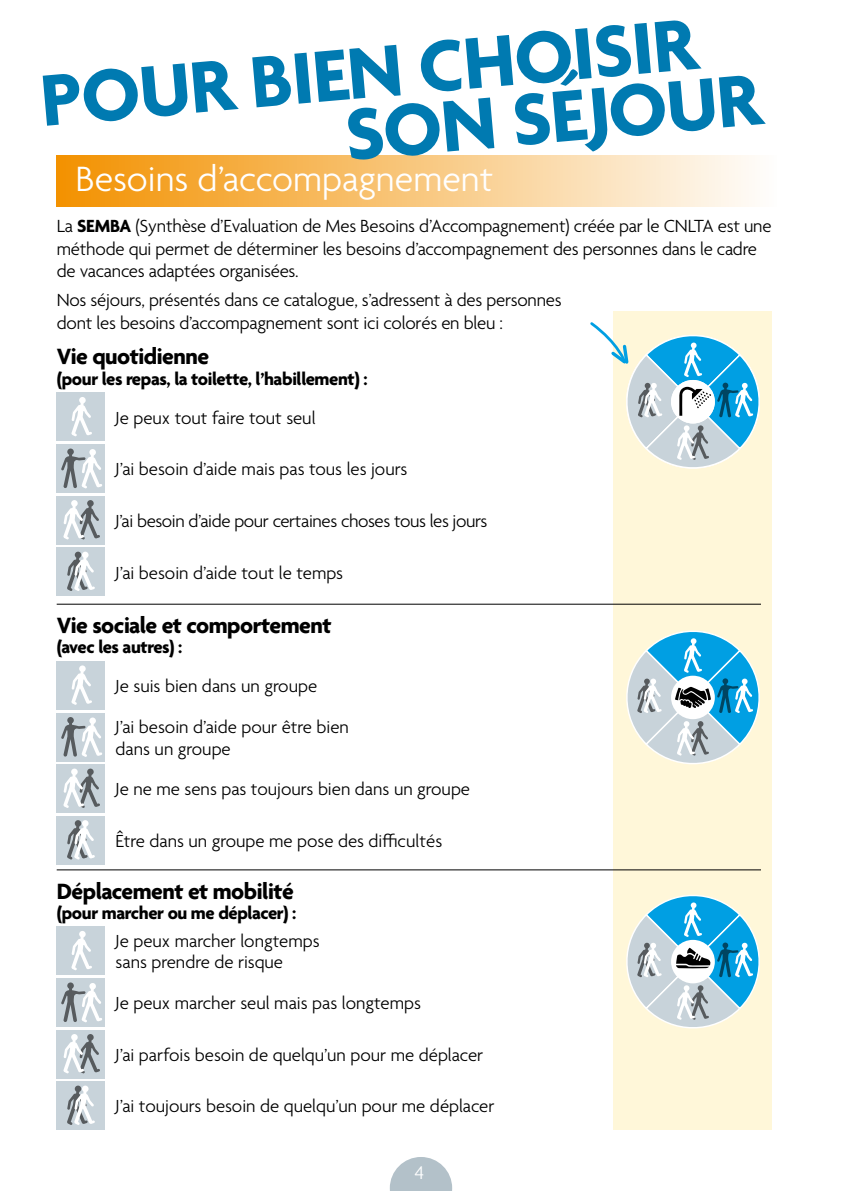
<style>
.page{position:relative;width:842px;height:1191px;background:#fff}
.page>*{position:absolute;margin:0;border:0;box-sizing:border-box;transform-origin:0 0}
.t1{font:700 78.6px/60.6px "Agenda";color:#007ab1}
.t2{font:300 38px "Agenda";color:#fff}
.t3{font:700 24px "Agenda";letter-spacing:-.02em;color:#000}
.t4{font:300 20px "Agenda";color:#fff}
.t5{font:300 19px/22.8px "Agenda";letter-spacing:-.01em;color:#000}
.t6{font:300 18.8px/21.4px "Agenda";color:#000}
.t7{font:700 18.8px "Agenda";letter-spacing:-.02em;color:#000}
.t8{font:300 18.8px "Agenda";letter-spacing:-.02em;color:#000}
.s1{font-weight:700}
</style>
<div class="page">
<div style="left:613px;top:311px;width:159px;height:818px;background:#fff7d9"></div>
<svg style="left:626px;top:630px;width:134px;height:135px"></svg>
<svg style="left:626px;top:895px;width:134px;height:134px"></svg>
<div style="left:57px;top:155px;width:720px;height:51px;background:linear-gradient(to right,#f39100,#fefefd)"></div>
<div style="left:57px;top:547px;width:48px;height:49px;background:#c8d3da"></div>
<svg style="left:67px;top:551px;width:28px;height:40px"></svg>
<div style="left:57px;top:496px;width:48px;height:48px;background:#c8d3da"></div>
<svg style="left:63px;top:500px;width:37px;height:39px"></svg>
<div style="left:57px;top:444px;width:48px;height:49px;background:#c8d3da"></div>
<svg style="left:61px;top:448px;width:41px;height:40px"></svg>
<div style="left:57px;top:393px;width:48px;height:48px;background:#c8d3da"></div>
<svg style="left:71px;top:397px;width:21px;height:39px"></svg>
<div style="left:57px;top:816px;width:48px;height:48px;background:#c8d3da"></div>
<svg style="left:67px;top:820px;width:28px;height:39px"></svg>
<div style="left:57px;top:764px;width:48px;height:49px;background:#c8d3da"></div>
<svg style="left:63px;top:768px;width:37px;height:40px"></svg>
<div style="left:57px;top:712px;width:48px;height:49px;background:#c8d3da"></div>
<svg style="left:61px;top:717px;width:41px;height:40px"></svg>
<div style="left:57px;top:661px;width:48px;height:48px;background:#c8d3da"></div>
<svg style="left:71px;top:665px;width:21px;height:40px"></svg>
<div style="left:57px;top:1081px;width:48px;height:48px;background:#c8d3da"></div>
<svg style="left:67px;top:1085px;width:28px;height:40px"></svg>
<div style="left:57px;top:1029px;width:48px;height:49px;background:#c8d3da"></div>
<svg style="left:63px;top:1034px;width:37px;height:39px"></svg>
<div style="left:57px;top:978px;width:48px;height:48px;background:#c8d3da"></div>
<svg style="left:61px;top:982px;width:41px;height:40px"></svg>
<div style="left:57px;top:926px;width:48px;height:49px;background:#c8d3da"></div>
<svg style="left:71px;top:931px;width:21px;height:39px"></svg>
<hr style="left:57px;top:604px;width:704px;height:1px;background:#000">
<hr style="left:57px;top:869px;width:704px;height:1px;background:#000">
<svg style="left:590px;top:322px;width:170px;height:147px"></svg>
<svg style="left:390px;top:1157px;width:62px;height:34px"></svg>
<h1 class="t1" style="left:338px;top:49px;width:419px;text-indent:-300px;rotate:-5deg">POUR BIEN CHOISIR<br>SON SÉJOUR</h1>
<h2 class="t2" style="left:76px;top:159px;width:419px">Besoins d’accompagnement</h2>
<p class="t5" style="left:57px;top:215px;width:716px">La <span class="s1">SEMBA</span> (Synthèse d’Evaluation de Mes Besoins d’Accompagnement) créée par le CNLTA est une méthode qui permet de déterminer les besoins d’accompagnement des personnes dans le cadre de vacances adaptées organisées.</p>
<p class="t5" style="left:57px;top:289px;width:506px">Nos séjours, présentés dans ce catalogue, s’adressent à des personnes dont les besoins d’accompagnement sont ici colorés en bleu :</p>
<p class="t3" style="left:57px;top:344px;width:154px">Vie quotidienne</p>
<p class="t7" style="left:57px;top:368px;width:312px">(pour les repas, la toilette, l’habillement) :</p>
<p class="t6" style="left:116px;top:408px;width:202px">Je peux tout faire tout seul</p>
<p class="t6" style="left:116px;top:460px;width:293px">J’ai besoin d’aide mais pas tous les jours</p>
<p class="t8" style="left:116px;top:511px;width:373px">J’ai besoin d’aide pour certaines choses tous les jours</p>
<p class="t6" style="left:116px;top:563px;width:229px">J’ai besoin d’aide tout le temps</p>
<p class="t3" style="left:57px;top:612px;width:276px">Vie sociale et comportement</p>
<p class="t7" style="left:57px;top:637px;width:127px">(avec les autres) :</p>
<p class="t6" style="left:116px;top:676px;width:203px">Je suis bien dans un groupe</p>
<p class="t6" style="left:116px;top:717px;width:235px">J’ai besoin d’aide pour être bien dans un groupe</p>
<p class="t6" style="left:116px;top:780px;width:356px">Je ne me sens pas toujours bien dans un groupe</p>
<p class="t6" style="left:116px;top:831px;width:328px">Être dans un groupe me pose des difficultés</p>
<p class="t3" style="left:57px;top:878px;width:239px">Déplacement et mobilité</p>
<p class="t7" style="left:57px;top:902px;width:241px">(pour marcher ou me déplacer) :</p>
<p class="t6" style="left:116px;top:931px;width:206px">Je peux marcher longtemps sans prendre de risque</p>
<p class="t6" style="left:116px;top:993px;width:307px">Je peux marcher seul mais pas longtemps</p>
<p class="t6" style="left:116px;top:1045px;width:369px">J’ai parfois besoin de quelqu’un pour me déplacer</p>
<p class="t6" style="left:116px;top:1096px;width:380px">J’ai toujours besoin de quelqu’un pour me déplacer</p>
<p class="t4" style="left:415px;top:1161px;width:11px">4</p>
</div>
